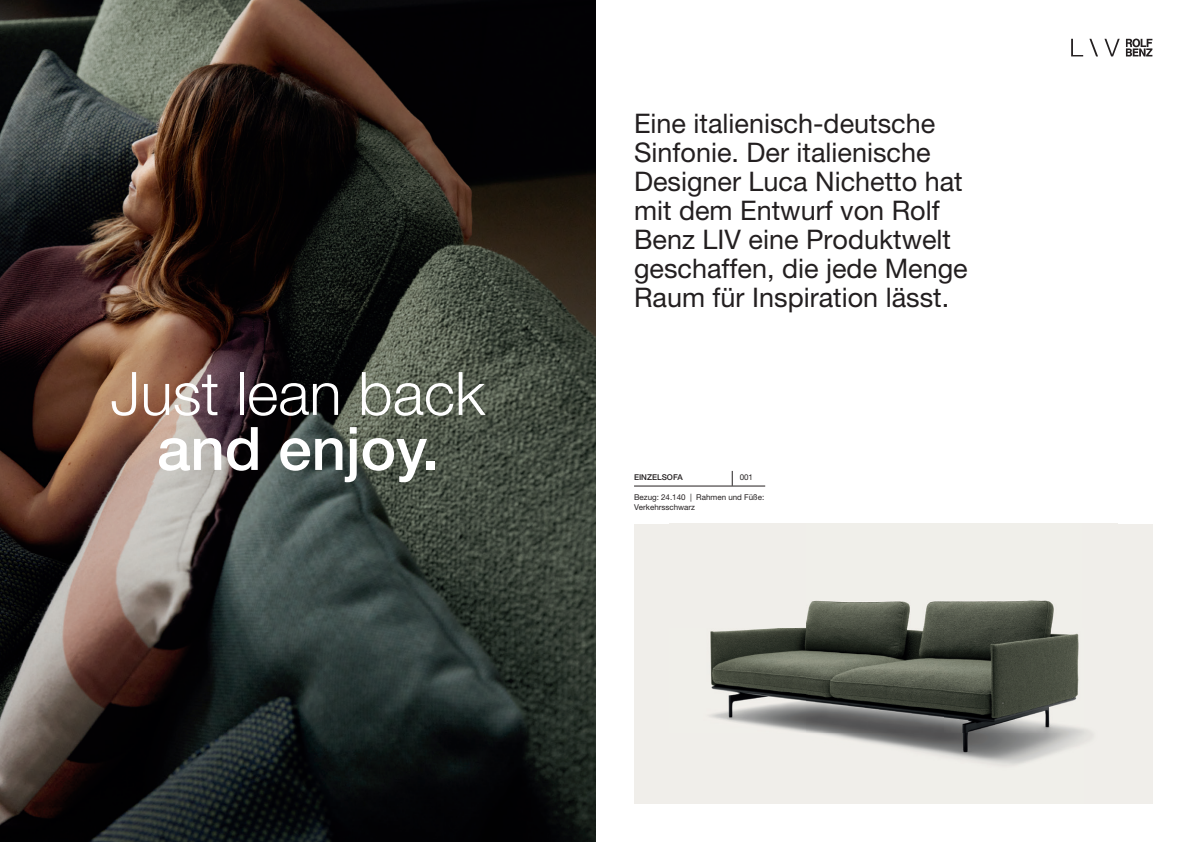
<style>
.page{position:relative;width:1191px;height:842px;background:#fff}
.page>*{position:absolute;margin:0;border:0;box-sizing:border-box;transform-origin:0 0}
.t1{font:300 60px "Helvetica Neue LT Pro";color:#fff}
.t2{font:500 60px "Helvetica Neue LT Pro";color:#fff}
.t3{font:27px/29px "Helvetica Neue LT Pro";color:#231f20}
.t4{font:8px/9.6px "Helvetica Neue LT Pro";color:#231f20}
.t5{font:500 8px "Helvetica Neue LT Pro";color:#231f20}
</style>
<div class="page">
<svg style="left:1104px;top:39px;width:15px;height:17px"></svg>
<svg style="left:1089px;top:39px;width:9px;height:17px"></svg>
<svg style="left:1071px;top:39px;width:12px;height:17px"></svg>
<svg style="left:1126px;top:39px;width:26px;height:17px"></svg>
<img style="left:0;top:0;width:595px;height:842px">
<div style="left:634px;top:524px;width:518px;height:279px;background:#f0eeea"></div>
<img style="left:710px;top:600px;width:382px;height:166px">
<hr style="left:634px;top:486px;width:131px;height:1px;background:#231f20">
<svg style="left:732px;top:471px;width:1px;height:15px"></svg>
<h1 class="t1" style="left:110px;top:357px;width:376px">Just lean back</h1>
<h1 class="t2" style="left:157px;top:412px;width:283px">and enjoy.</h1>
<p class="t3" style="left:634px;top:108px;width:335px">Eine italienisch-deutsche<br>Sinfonie. Der italienische<br>Designer Luca Nichetto hat mit dem Entwurf von Rolf<br>Benz LIV eine Produktwelt geschaffen, die jede Menge<br>Raum für Inspiration lässt.</p>
<p class="t5" style="left:634px;top:472px;width:50px">EINZELSOFA</p>
<p class="t4" style="left:739px;top:472px;width:15px">001</p>
<p class="t4" style="left:634px;top:492px;width:132px">Bezug: 24.140 | Rahmen und Füße:<br>Verkehrsschwarz</p>
</div>
